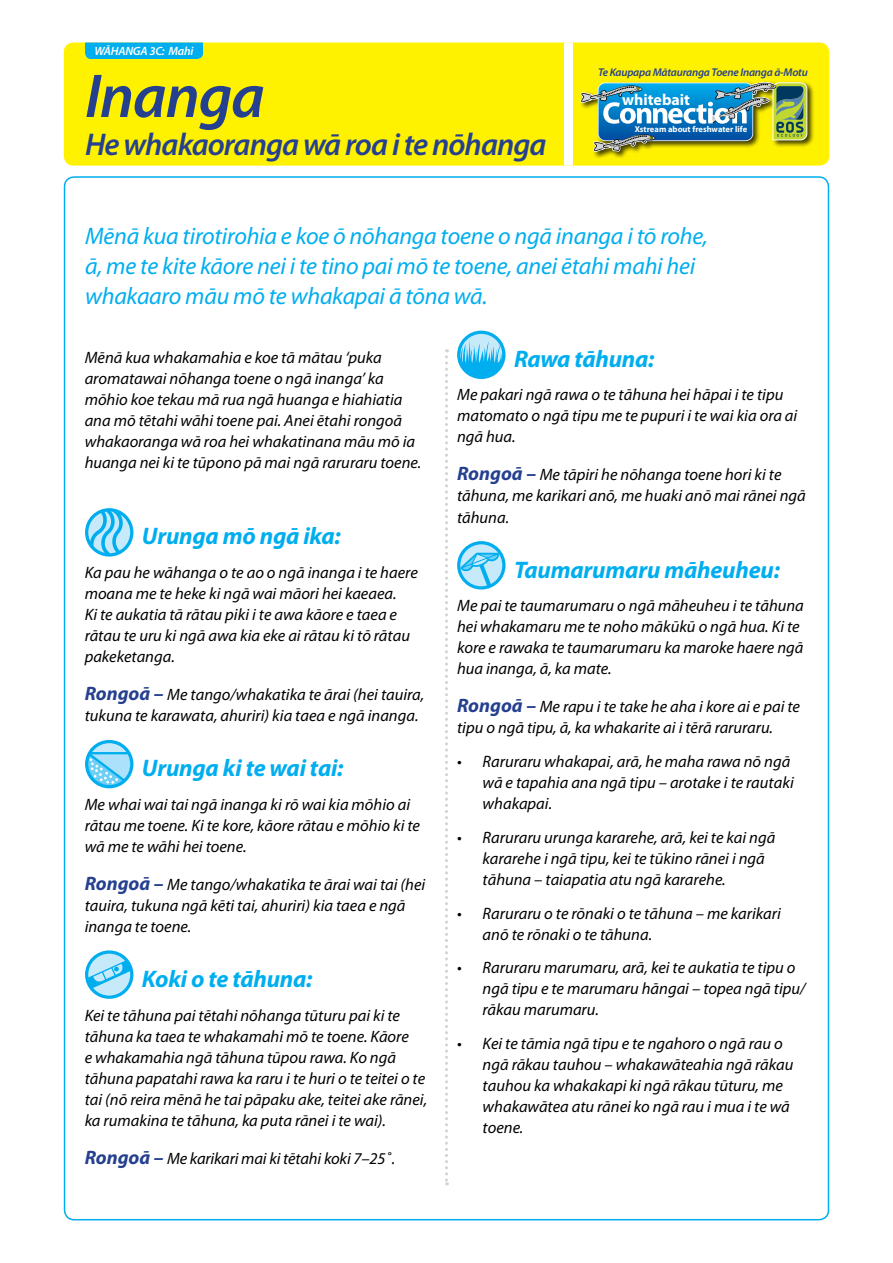
<style>
.page{position:relative;width:893px;height:1263px;background:#fff}
.page>*{position:absolute;margin:0;border:0;box-sizing:border-box;transform-origin:0 0}
.t1{font:italic 600 62.4px "Myriad Pro";letter-spacing:-.02em;color:#25408f}
.t2{font:italic 600 31.5px "Myriad Pro";letter-spacing:-.03em;color:#25408f}
.t3{font:italic 24px/30px "Myriad Pro";letter-spacing:-.01em;color:#00aeef}
.t4{font:italic 700 24px "Myriad Pro";letter-spacing:-.01em;color:#00aeef}
.t5{font:italic 16.5px/21px "Myriad Pro";color:#000}
.t6{font:700 15.9px "Myriad Pro";color:#fff}
.t7{font:italic 600 12px "Myriad Pro";letter-spacing:-.02em;color:#fff}
.t8{font:italic 600 11.25px "Myriad Pro";letter-spacing:-.02em;color:#25408f}
.t9{font:700 8.55px "Myriad Pro";color:#fff}
.s1{font-weight:700;font-size:19.5px;color:#25408f}
</style>
<div class="page">
<div style="left:64px;top:43px;width:765px;height:123px;background:#fff200;border-radius:10px"></div>
<div style="left:564px;top:43px;width:9px;height:123px;background:#fff"></div>
<div style="left:579px;top:80px;width:236px;height:79px;background:#000;opacity:.75"></div>
<svg style="left:579px;top:81px;width:229px;height:74px"></svg>
<div style="left:85px;top:43px;width:118px;height:16px;background:#00aeef"></div>
<svg style="left:445px;top:349px;width:3px;height:836px"></svg>
<svg style="left:87px;top:510px;width:45px;height:45px"></svg>
<svg style="left:87px;top:510px;width:39px;height:44px;background:#7fd4f6"></svg>
<div style="left:85px;top:508px;width:48px;height:49px;border:3px solid #00aeef;border-radius:50%"></div>
<svg style="left:87px;top:952px;width:45px;height:45px"></svg>
<svg style="left:87px;top:960px;width:45px;height:29px"></svg>
<div style="left:85px;top:950px;width:48px;height:49px;border:3px solid #00aeef;border-radius:50%"></div>
<svg style="left:459px;top:332px;width:45px;height:45px"></svg>
<svg style="left:459px;top:338px;width:45px;height:39px;background:#64ccf5"></svg>
<div style="left:457px;top:331px;width:48px;height:48px;border:3px solid #00aeef;border-radius:50%"></div>
<svg style="left:459px;top:543px;width:45px;height:45px"></svg>
<div style="left:457px;top:541px;width:48px;height:48px;border:3px solid #00aeef;border-radius:50%"></div>
<svg style="left:87px;top:741px;width:45px;height:46px"></svg>
<div style="left:85px;top:740px;width:48px;height:48px;border:3px solid #00aeef;border-radius:50%"></div>
<svg style="left:87px;top:746px;width:45px;height:41px;background:#80d5f6"></svg>
<svg style="left:459px;top:546px;width:40px;height:43px;background:#87d7f7"></svg>
<p class="t7" style="left:95px;top:43px;width:100px">WĀHANGA 3C: Mahi</p>
<h1 class="t1" style="left:85px;top:56px;width:181px">Inanga</h1>
<h2 class="t2" style="left:85px;top:124px;width:463px">He whakaoranga wā roa i te nōhanga</h2>
<p class="t8" style="left:598px;top:65px;width:211px">Te Kaupapa Mātauranga Toene Inanga ā-Motu</p>
<p class="t6" style="left:622px;top:90px;width:70px">whitebait</p>
<p class="t9" style="left:635px;top:124px;width:114px">Xstream about freshwater life</p>
<h3 class="t3" style="left:85px;top:221px;width:624px">Mēnā kua tirotirohia e koe ō nōhanga toene o ngā inanga i tō rohe, ā, me te kite kāore nei i te tino pai mō te toene, anei ētahi mahi hei whakaaro māu mō te whakapai ā tōna wā.</h3>
<p class="t5" style="left:85px;top:347px;width:338px">Mēnā kua whakamahia e koe tā mātau ‘puka aromatawai nōhanga toene o ngā inanga’ ka mōhio koe tekau mā rua ngā huanga e hiahiatia ana mō tētahi wāhi toene pai. Anei ētahi rongoā whakaoranga wā roa hei whakatinana māu mō ia huanga nei ki te tūpono pā mai ngā raruraru toene.</p>
<h3 class="t4" style="left:142px;top:520px;width:200px">Urunga mō ngā ika:</h3>
<p class="t5" style="left:85px;top:562px;width:335px">Ka pau he wāhanga o te ao o ngā inanga i te haere moana me te heke ki ngā wai māori hei kaeaea.<br>Ki te aukatia tā rātau piki i te awa kāore e taea e rātau te uru ki ngā awa kia eke ai rātau ki tō rātau pakeketanga.</p>
<p class="t5" style="left:85px;top:684px;width:341px"><span class="s1">Rongoā –</span> Me tango/whakatika te ārai (hei tauira, tukuna te karawata, ahuriri) kia taea e ngā inanga.</p>
<h3 class="t4" style="left:142px;top:752px;width:203px">Urunga ki te wai tai:</h3>
<p class="t5" style="left:85px;top:793px;width:337px">Me whai wai tai ngā inanga ki rō wai kia mōhio ai rātau me toene. Ki te kore, kāore rātau e mōhio ki te wā me te wāhi hei toene.</p>
<p class="t5" style="left:85px;top:873px;width:342px"><span class="s1">Rongoā –</span> Me tango/whakatika te ārai wai tai (hei tauira, tukuna ngā kēti tai, ahuriri) kia taea e ngā inanga te toene.</p>
<h3 class="t4" style="left:142px;top:963px;width:172px">Koki o te tāhuna:</h3>
<p class="t5" style="left:85px;top:1004px;width:344px">Kei te tāhuna pai tētahi nōhanga tūturu pai ki te tāhuna ka taea te whakamahi mō te toene. Kāore<br>e whakamahia ngā tāhuna tūpou rawa. Ko ngā tāhuna papatahi rawa ka raru i te huri o te teitei o te tai (nō reira mēnā he tai pāpaku ake, teitei ake rānei, ka rumakina te tāhuna, ka puta rānei i te wai).</p>
<p class="t5" style="left:85px;top:1147px;width:312px"><span class="s1">Rongoā –</span> Me karikari mai ki tētahi koki 7–25˚.</p>
<h3 class="t4" style="left:514px;top:343px;width:142px">Rawa tāhuna:</h3>
<p class="t5" style="left:457px;top:384px;width:342px">Me pakari ngā rawa o te tāhuna hei hāpai i te tipu matomato o ngā tipu me te pupuri i te wai kia ora ai ngā hua.</p>
<p class="t5" style="left:457px;top:464px;width:350px"><span class="s1">Rongoā –</span> Me tāpiri he nōhanga toene hori ki te tāhuna, me karikari anō, me huaki anō mai rānei ngā tāhuna.</p>
<h3 class="t4" style="left:514px;top:554px;width:267px">Taumarumaru māheuheu:</h3>
<p class="t5" style="left:457px;top:595px;width:348px">Me pai te taumarumaru o ngā māheuheu i te tāhuna hei whakamaru me te noho mākūkū o ngā hua. Ki te kore e rawaka te taumarumaru ka maroke haere ngā hua inanga, ā, ka mate.</p>
<p class="t5" style="left:457px;top:696px;width:344px"><span class="s1">Rongoā –</span> Me rapu i te take he aha i kore ai e pai te tipu o ngā tipu, ā, ka whakarite ai i tērā raruraru.</p>
<p class="t5" style="left:483px;top:751px;width:313px;text-indent:-26px">• Raruraru whakapai, arā, he maha rawa nō ngā wā e tapahia ana ngā tipu – arotake i te rautaki whakapai.</p>
<p class="t5" style="left:483px;top:826px;width:294px;text-indent:-26px">• Raruraru urunga kararehe, arā, kei te kai ngā kararehe i ngā tipu, kei te tūkino rānei i ngā tāhuna – taiapatia atu ngā kararehe.</p>
<p class="t5" style="left:483px;top:902px;width:300px;text-indent:-26px">• Raruraru o te rōnaki o te tāhuna – me karikari anō te rōnaki o te tāhuna.</p>
<p class="t5" style="left:483px;top:957px;width:324px;text-indent:-26px">• Raruraru marumaru, arā, kei te aukatia te tipu o ngā tipu e te marumaru hāngai – topea ngā tipu/ rākau marumaru.</p>
<p class="t5" style="left:483px;top:1033px;width:312px;text-indent:-26px">• Kei te tāmia ngā tipu e te ngahoro o ngā rau o ngā rākau tauhou – whakawāteahia ngā rākau tauhou ka whakakapi ki ngā rākau tūturu, me whakawātea atu rānei ko ngā rau i mua i te wā toene.</p>
</div>
